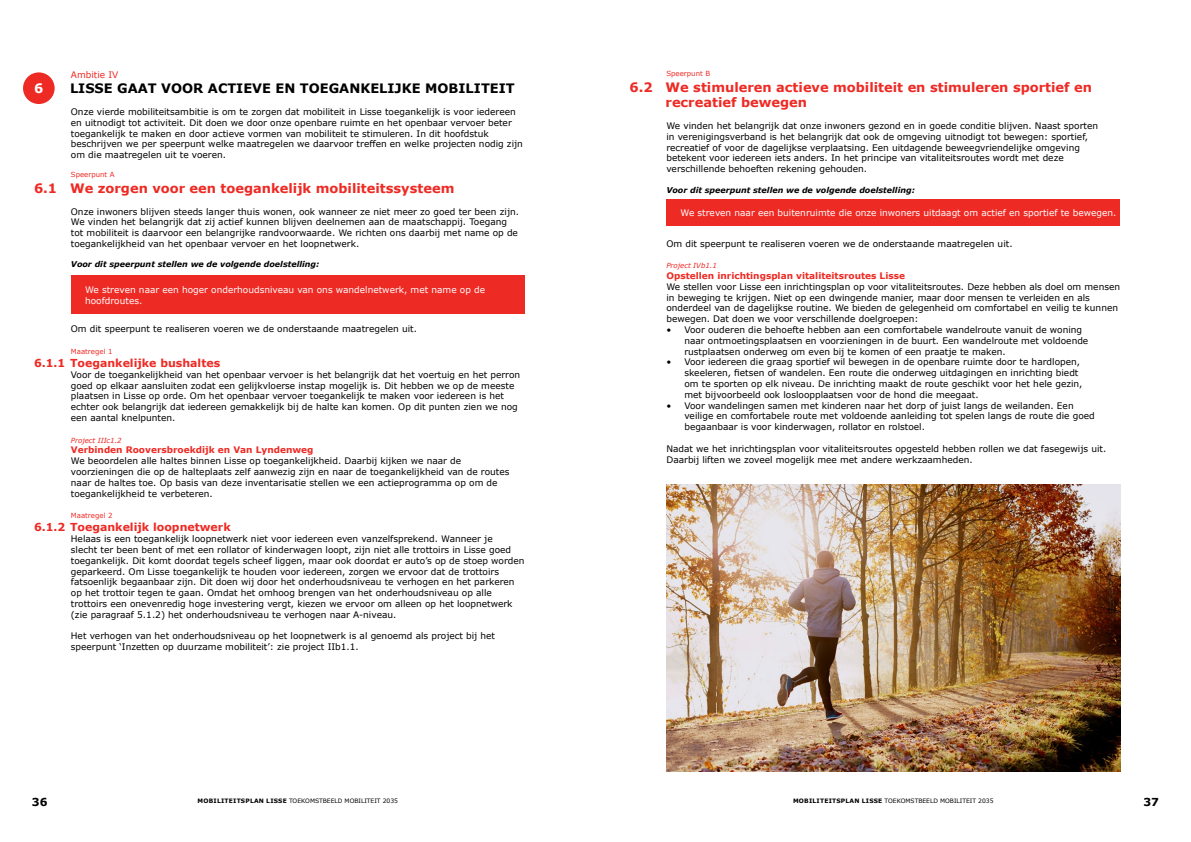
<style>
.page{position:relative;width:1191px;height:842px;background:#fff}
.page>*{position:absolute;margin:0;border:0;box-sizing:border-box;transform-origin:0 0}
.t1{font:700 13px/15.6px "Verdana";color:#ee2a24}
.t2{font:700 13px "Verdana";color:#000}
.t3{font:700 13px "Verdana";color:#fff}
.t4{font:700 11px "Verdana";color:#ee2a24}
.t5{font:700 11px "Verdana";color:#000}
.t6{font:9px/10.8px "Verdana";color:#000}
.t7{font:9px/10.8px "Verdana";color:#fff}
.t8{font:700 9px "Verdana";color:#ee2a24}
.t9{font:9px "Verdana";color:#ee2a24}
.t10{font:italic 700 8px "Verdana";color:#000}
.t11{font:7px "Verdana";color:#ee2a24}
.t12{font:italic 7px "Verdana";color:#ee2a24}
.t13{font:6px "Verdana";color:#000}
.s1{font-weight:700}
</style>
<div class="page">
<div style="left:23px;top:72px;width:32px;height:32px;background:#ee2a24;border-radius:50%"></div>
<div style="left:71px;top:276px;width:453px;height:38px;background:#ee2a24"></div>
<div style="left:666px;top:199px;width:454px;height:27px;background:#ee2a24"></div>
<img style="left:666px;top:485px;width:454px;height:286px">
<p class="t9" style="left:71px;top:68px;width:49px">Ambitie IV</p>
<h1 class="t3" style="left:34px;top:79px;width:11px">6</h1>
<h1 class="t2" style="left:70px;top:79px;width:446px">LISSE GAAT VOOR ACTIEVE EN TOEGANKELIJKE MOBILITEIT</h1>
<p class="t6" style="left:71px;top:106px;width:453px">Onze vierde mobiliteitsambitie is om te zorgen dat mobiliteit in Lisse toegankelijk is voor iedereen en uitnodigt tot activiteit. Dit doen we door onze openbare ruimte en het openbaar vervoer beter toegankelijk te maken en door actieve vormen van mobiliteit te stimuleren. In dit hoofdstuk beschrijven we per speerpunt welke maatregelen we daarvoor treffen en welke projecten nodig zijn om die maatregelen uit te voeren.</p>
<p class="t11" style="left:71px;top:170px;width:45px">Speerpunt A</p>
<h1 class="t1" style="left:34px;top:180px;width:422px">6.1 We zorgen voor een toegankelijk mobiliteitssysteem</h1>
<p class="t6" style="left:71px;top:206px;width:450px">Onze inwoners blijven steeds langer thuis wonen, ook wanneer ze niet meer zo goed ter been zijn.<br>We vinden het belangrijk dat zij actief kunnen blijven deelnemen aan de maatschappij. Toegang tot mobiliteit is daarvoor een belangrijke randvoorwaarde. We richten ons daarbij met name op de toegankelijkheid van het openbaar vervoer en het loopnetwerk.</p>
<p class="t10" style="left:71px;top:259px;width:250px">Voor dit speerpunt stellen we de volgende doelstelling:</p>
<p class="t7" style="left:85px;top:284px;width:401px">We streven naar een hoger onderhoudsniveau van ons wandelnetwerk, met name op de hoofdroutes.</p>
<p class="t6" style="left:71px;top:323px;width:348px">Om dit speerpunt te realiseren voeren we de onderstaande maatregelen uit.</p>
<p class="t11" style="left:71px;top:346px;width:43px">Maatregel 1</p>
<p class="t4" style="left:34px;top:355px;width:188px">6.1.1 Toegankelijke bushaltes</p>
<p class="t6" style="left:71px;top:369px;width:451px">Voor de toegankelijkheid van het openbaar vervoer is het belangrijk dat het voertuig en het perron goed op elkaar aansluiten zodat een gelijkvloerse instap mogelijk is. Dit hebben we op de meeste plaatsen in Lisse op orde. Om het openbaar vervoer toegankelijk te maken voor iedereen is het echter ook belangrijk dat iedereen gemakkelijk bij de halte kan komen. Op dit punten zien we nog een aantal knelpunten.</p>
<p class="t12" style="left:71px;top:435px;width:52px">Project IIIc1.2</p>
<p class="t8" style="left:71px;top:444px;width:244px">Verbinden Rooversbroekdijk en Van Lyndenweg</p>
<p class="t6" style="left:71px;top:455px;width:440px">We beoordelen alle haltes binnen Lisse op toegankelijkheid. Daarbij kijken we naar de voorzieningen die op de halteplaats zelf aanwezig zijn en naar de toegankelijkheid van de routes naar de haltes toe. Op basis van deze inventarisatie stellen we een actieprogramma op om de toegankelijkheid te verbeteren.</p>
<p class="t11" style="left:71px;top:511px;width:43px">Maatregel 2</p>
<p class="t4" style="left:34px;top:520px;width:198px">6.1.2 Toegankelijk loopnetwerk</p>
<p class="t6" style="left:71px;top:533px;width:455px">Helaas is een toegankelijk loopnetwerk niet voor iedereen even vanzelfsprekend. Wanneer je<br>slecht ter been bent of met een rollator of kinderwagen loopt, zijn niet alle trottoirs in Lisse goed toegankelijk. Dit komt doordat tegels scheef liggen, maar ook doordat er auto’s op de stoep worden geparkeerd. Om Lisse toegankelijk te houden voor iedereen, zorgen we ervoor dat de trottoirs fatsoenlijk begaanbaar zijn. Dit doen wij door het onderhoudsniveau te verhogen en het parkeren op het trottoir tegen te gaan. Omdat het omhoog brengen van het onderhoudsniveau op alle trottoirs een onevenredig hoge investering vergt, kiezen we ervoor om alleen op het loopnetwerk (zie paragraaf 5.1.2) het onderhoudsniveau te verhogen naar A-niveau.</p>
<p class="t6" style="left:71px;top:631px;width:426px">Het verhogen van het onderhoudsniveau op het loopnetwerk is al genoemd als project bij het speerpunt ‘Inzetten op duurzame mobiliteit’: zie project IIb1.1.</p>
<p class="t11" style="left:666px;top:69px;width:45px">Speerpunt B</p>
<h1 class="t1" style="left:665px;top:79px;width:428px;text-indent:-36px">6.2 We stimuleren actieve mobiliteit en stimuleren sportief en recreatief bewegen</h1>
<p class="t6" style="left:666px;top:120px;width:433px">We vinden het belangrijk dat onze inwoners gezond en in goede conditie blijven. Naast sporten in verenigingsverband is het belangrijk dat ook de omgeving uitnodigt tot bewegen: sportief, recreatief of voor de dagelijkse verplaatsing. Een uitdagende beweegvriendelijke omgeving betekent voor iedereen iets anders. In het principe van vitaliteitsroutes wordt met deze verschillende behoeften rekening gehouden.</p>
<p class="t10" style="left:666px;top:184px;width:250px">Voor dit speerpunt stellen we de volgende doelstelling:</p>
<p class="t7" style="left:680px;top:207px;width:437px">We streven naar een buitenruimte die onze inwoners uitdaagt om actief en sportief te bewegen.</p>
<p class="t6" style="left:666px;top:238px;width:348px">Om dit speerpunt te realiseren voeren we de onderstaande maatregelen uit.</p>
<p class="t12" style="left:666px;top:261px;width:52px">Project IVb1.1</p>
<p class="t8" style="left:666px;top:269px;width:240px">Opstellen inrichtingsplan vitaliteitsroutes Lisse</p>
<p class="t6" style="left:666px;top:281px;width:455px">We stellen voor Lisse een inrichtingsplan op voor vitaliteitsroutes. Deze hebben als doel om mensen in beweging te krijgen. Niet op een dwingende manier, maar door mensen te verleiden en als onderdeel van de dagelijkse routine. We bieden de gelegenheid om comfortabel en veilig te kunnen bewegen. Dat doen we voor verschillende doelgroepen:</p>
<p class="t6" style="left:684px;top:324px;width:405px;text-indent:-18px">• Voor ouderen die behoefte hebben aan een comfortabele wandelroute vanuit de woning naar ontmoetingsplaatsen en voorzieningen in de buurt. Een wandelroute met voldoende rustplaatsen onderweg om even bij te komen of een praatje te maken.</p>
<p class="t6" style="left:684px;top:357px;width:399px;text-indent:-18px">• Voor iedereen die graag sportief wil bewegen in de openbare ruimte door te hardlopen, skeeleren, fietsen of wandelen. Een route die onderweg uitdagingen en inrichting biedt om te sporten op elk niveau. De inrichting maakt de route geschikt voor het hele gezin, met bijvoorbeeld ook losloopplaatsen voor de hond die meegaat.</p>
<p class="t6" style="left:684px;top:400px;width:412px;text-indent:-18px">• Voor wandelingen samen met kinderen naar het dorp of juist langs de weilanden. Een veilige en comfortabele route met voldoende aanleiding tot spelen langs de route die goed begaanbaar is voor kinderwagen, rollator en rolstoel.</p>
<p class="t6" style="left:666px;top:443px;width:441px">Nadat we het inrichtingsplan voor vitaliteitsroutes opgesteld hebben rollen we dat fasegewijs uit.<br>Daarbij liften we zoveel mogelijk mee met andere werkzaamheden.</p>
<p class="t5" style="left:32px;top:795px;width:17px">36</p>
<p class="t13" style="left:197px;top:796px;width:202px"><span class="s1">MOBILITEITSPLAN LISSE</span> TOEKOMSTBEELD MOBILITEIT 2035</p>
<p class="t13" style="left:793px;top:796px;width:202px"><span class="s1">MOBILITEITSPLAN LISSE</span> TOEKOMSTBEELD MOBILITEIT 2035</p>
<p class="t5" style="left:1143px;top:795px;width:17px">37</p>
</div>
